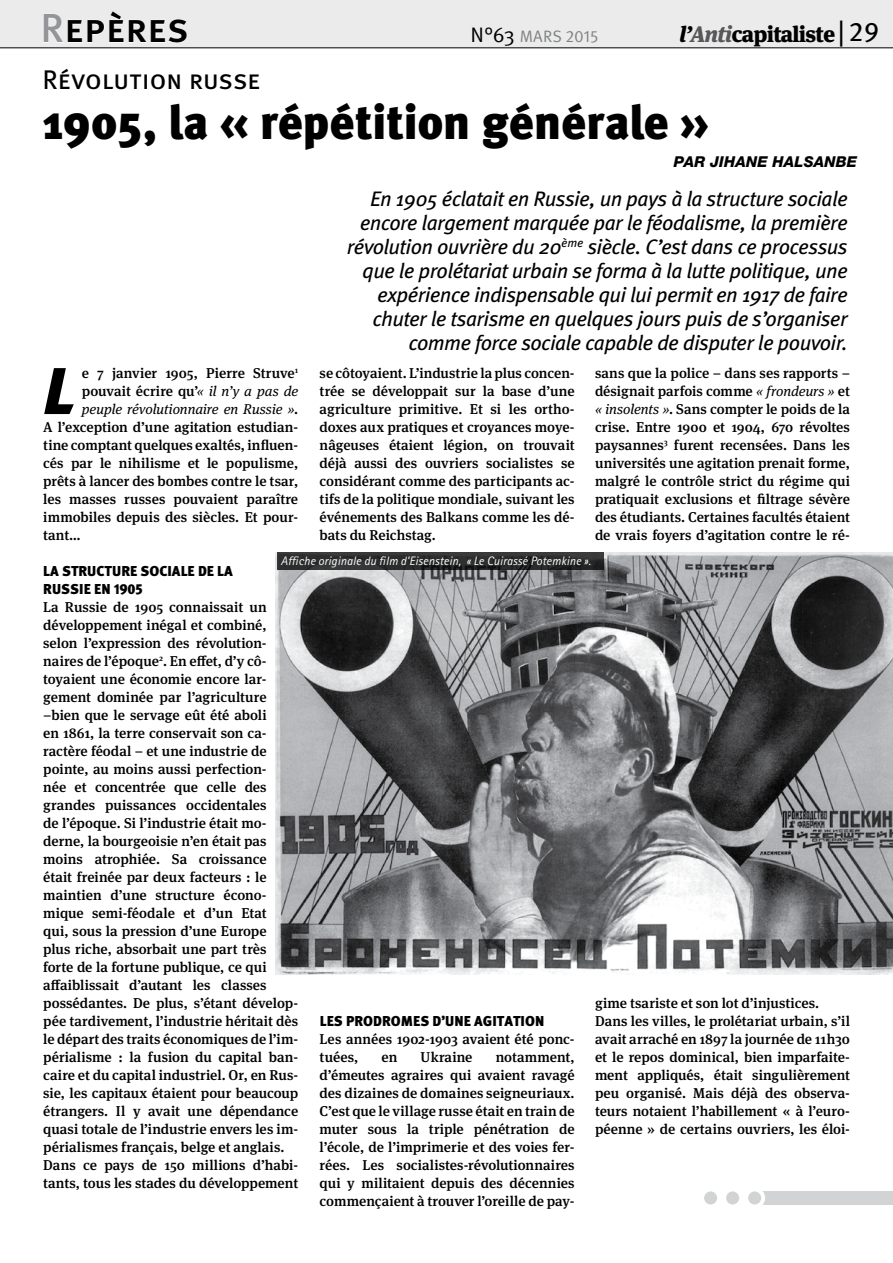
<style>
.page{position:relative;width:893px;height:1263px;background:#fff}
.page>*{position:absolute;margin:0;border:0;box-sizing:border-box;transform-origin:0 0}
.t1{font:italic 900 65.85px "Meta Pro";color:#000}
.t2{font:900 48px "Meta Pro";letter-spacing:-.01em;color:#000}
.t3{font:500 40.5px "Meta Pro";color:#000}
.t4{font:27px "Meta Pro";letter-spacing:-.015em;color:#000}
.t5{font:900 22.5px "Meta Serif Pro";letter-spacing:-.03em;color:#000}
.t6{font:italic 21px/24px "Meta Pro";letter-spacing:-.03em;color:#000;text-align:right}
.t7{font:16.5px "Meta Pro";letter-spacing:.01em;color:#808284}
.t8{font:italic 800 15px "Helvetica Neue LT Std";letter-spacing:.01em;color:#000}
.t9{font:900 14.4px/18px "Meta Pro";color:#000}
.t10{font:500 14.25px/18px "Meta Serif Pro";color:#000;text-align:justify}
.t11{font:italic 14.25px "Meta Serif Pro";letter-spacing:-.005em;color:#000}
.t12{font:italic 12.3px "Rotis Sans Serif Std";letter-spacing:.01em;color:#fff}
.s1{color:#939598}
.s2{font-size:21px;color:#000}
.s3{font-style:italic}
.s4{font-style:italic;color:#58585b}
.s5{font-family:"Meta Pro";font-weight:400;font-size:27px}
.s6{font-weight:400;font-style:italic}
.s7{font-weight:500;font-style:normal}
</style>
<div class="page">
<div style="left:0;top:1px;width:893px;height:47px;background:#eaebea"></div>
<hr style="left:0;top:47px;width:893px;height:1px;background:#000">
<svg style="left:43px;top:11px;width:144px;height:32px"></svg>
<img style="left:275px;top:553px;width:618px;height:422px">
<div style="left:754px;top:1191px;width:139px;height:14px;background:#d1d3d4"></div>
<svg style="left:704px;top:1191px;width:61px;height:14px"></svg>
<svg style="left:277px;top:553px;width:326px;height:17px;background:#2c2c2c"></svg>
<h3 class="t3" style="left:40px;top:2px;width:150px"><span class="s1">R</span>epères</h3>
<h3 class="t4" style="left:43px;top:63px;width:219px">Révolution russe</h3>
<p class="t7" style="left:471px;top:26px;width:129px"><span class="s2">N°63</span> MARS 2015</p>
<h3 class="t5" style="left:680px;top:15px;width:201px"><span class="s3">l’</span><span class="s4">Anti</span>capitaliste<span class="s5">| 29</span></h3>
<h2 class="t2" style="left:43px;top:92px;width:668px">1905, la « répétition générale »</h2>
<p class="t8" style="left:674px;top:153px;width:185px">PAR JIHANE HALSANBE</p>
<p class="t6" style="left:347px;top:187px;width:502px">En 1905 éclatait en Russie, un pays à la structure sociale encore largement marquée par le féodalisme, la première révolution ouvrière du 20<sup>ème</sup> siècle. C’est dans ce processus que le prolétariat urbain se forma à la lutte politique, une expérience indispensable qui lui permit en 1917 de faire chuter le tsarisme en quelques jours puis de s’organiser comme force sociale capable de disputer le pouvoir.</p>
<p class="t10" style="left:320px;top:363px;width:257px">se côtoyaient. L’industrie la plus concen&shy;trée se développait sur la base d’une agriculture primitive. Et si les ortho&shy;doxes aux pratiques et croyances moye&shy;nâgeuses étaient légion, on trouvait déjà aussi des ouvriers socialistes se considérant comme des participants ac&shy;tifs de la politique mondiale, suivant les événements des Balkans comme les dé&shy;bats du Reichstag.</p>
<p class="t10" style="left:595px;top:363px;width:257px">sans que la police – dans ses rapports – désignait parfois comme <span class="s6">« frondeurs »</span> et <span class="s6">« insolents »</span>. Sans compter le poids de la crise. Entre 1900 et 1904, 670 révoltes paysannes<sup>3</sup> furent recensées. Dans les universités une agitation prenait forme, malgré le contrôle strict du régime qui pratiquait exclusions et filtrage sévère des étudiants. Certaines facultés étaient de vrais foyers d’agitation contre le ré-</p>
<h1 class="t1" style="left:43px;top:349px;width:33px">L</h1>
<p class="t10" style="left:82px;top:363px;width:218px">e 7 janvier 1905, Pierre Struve<sup>1</sup></p>
<p class="t10" style="left:82px;top:381px;width:218px">pouvait écrire qu’<span class="s6">« il n’y a pas de</span></p>
<p class="t11" style="left:82px;top:399px;width:218px">peuple révolutionnaire en Russie »<span class="s7">.</span></p>
<p class="t10" style="left:43px;top:417px;width:257px">A l’exception d’une agitation estudian-</p>
<p class="t10" style="left:43px;top:435px;width:257px">tine comptant quelques exaltés, influen-</p>
<p class="t10" style="left:43px;top:453px;width:256px">cés par le nihilisme et le populisme,</p>
<p class="t10" style="left:43px;top:471px;width:256px">prêts à lancer des bombes contre le tsar,</p>
<p class="t10" style="left:43px;top:489px;width:256px">les masses russes pouvaient paraître</p>
<p class="t10" style="left:43px;top:507px;width:257px">immobiles depuis des siècles. Et pour-</p>
<p class="t10" style="left:43px;top:525px;width:39px">tant…</p>
<p class="t9" style="left:43px;top:562px;width:191px">LA STRUCTURE SOCIALE DE LA<br>RUSSIE EN 1905</p>
<p class="t10" style="left:43px;top:597px;width:257px;text-align:left">La Russie de 1905 connaissait un développement inégal et combiné, selon l’expression des révolution&shy;naires de l’époque<sup>2</sup>. En effet, d’y cô&shy;toyaient une économie encore lar&shy;gement dominée par l’agriculture –bien que le servage eût été aboli<br>en 1861, la terre conservait son ca&shy;ractère féodal – et une industrie de pointe, au moins aussi perfection-<br>née et concentrée que celle des grandes puissances occidentales<br>de l’époque. Si l’industrie était mo&shy;derne, la bourgeoisie n’en était pas moins atrophiée. Sa croissance était freinée par deux facteurs : le maintien d’une structure écono&shy;mique semi-féodale et d’un Etat<br>qui, sous la pression d’une Europe<br>plus riche, absorbait une part très forte de la fortune publique, ce qui affaiblissait d’autant les classes possédantes. De plus, s’étant dévelop&shy;pée tardivement, l’industrie héritait dès le départ des traits économiques de l’im&shy;périalisme : la fusion du capital ban&shy;caire et du capital industriel. Or, en Rus&shy;sie, les capitaux étaient pour beaucoup étrangers. Il y avait une dépendance quasi totale de l’industrie envers les im&shy;périalismes français, belge et anglais.<br>Dans ce pays de 150 millions d’habi&shy;tants, tous les stades du développement</p>
<p class="t12" style="left:281px;top:554px;width:312px">Affiche originale du film d’Eisenstein, « Le Cuirassé Potemkine ».</p>
<p class="t10" style="left:595px;top:993px;width:257px;text-align:left">gime tsariste et son lot d’injustices.<br>Dans les villes, le prolétariat urbain, s’il avait arraché en 1897 la journée de 11h30 et le repos dominical, bien imparfaite&shy;ment appliqués, était singulièrement peu organisé. Mais déjà des observa&shy;teurs notaient l’habillement « à l’euro&shy;péenne » de certains ouvriers, les éloi-</p>
<p class="t9" style="left:320px;top:1012px;width:226px">LES PRODROMES D’UNE AGITATION</p>
<p class="t10" style="left:320px;top:1029px;width:257px">Les années 1902-1903 avaient été ponc&shy;tuées,</p>
<p class="t10" style="left:381px;top:1047px;width:17px">en</p>
<p class="t10" style="left:421px;top:1047px;width:53px">Ukraine</p>
<p class="t10" style="left:320px;top:1047px;width:257px;text-indent:176px">notamment, d’émeutes agraires qui avaient ravagé des dizaines de domaines seigneuriaux.<br>C’est que le village russe était en train de muter sous la triple pénétration de l’école, de l’imprimerie et des voies fer&shy;rées. Les socialistes-révolutionnaires qui y militaient depuis des décennies commençaient à trouver l’oreille de pay-</p>
</div>
